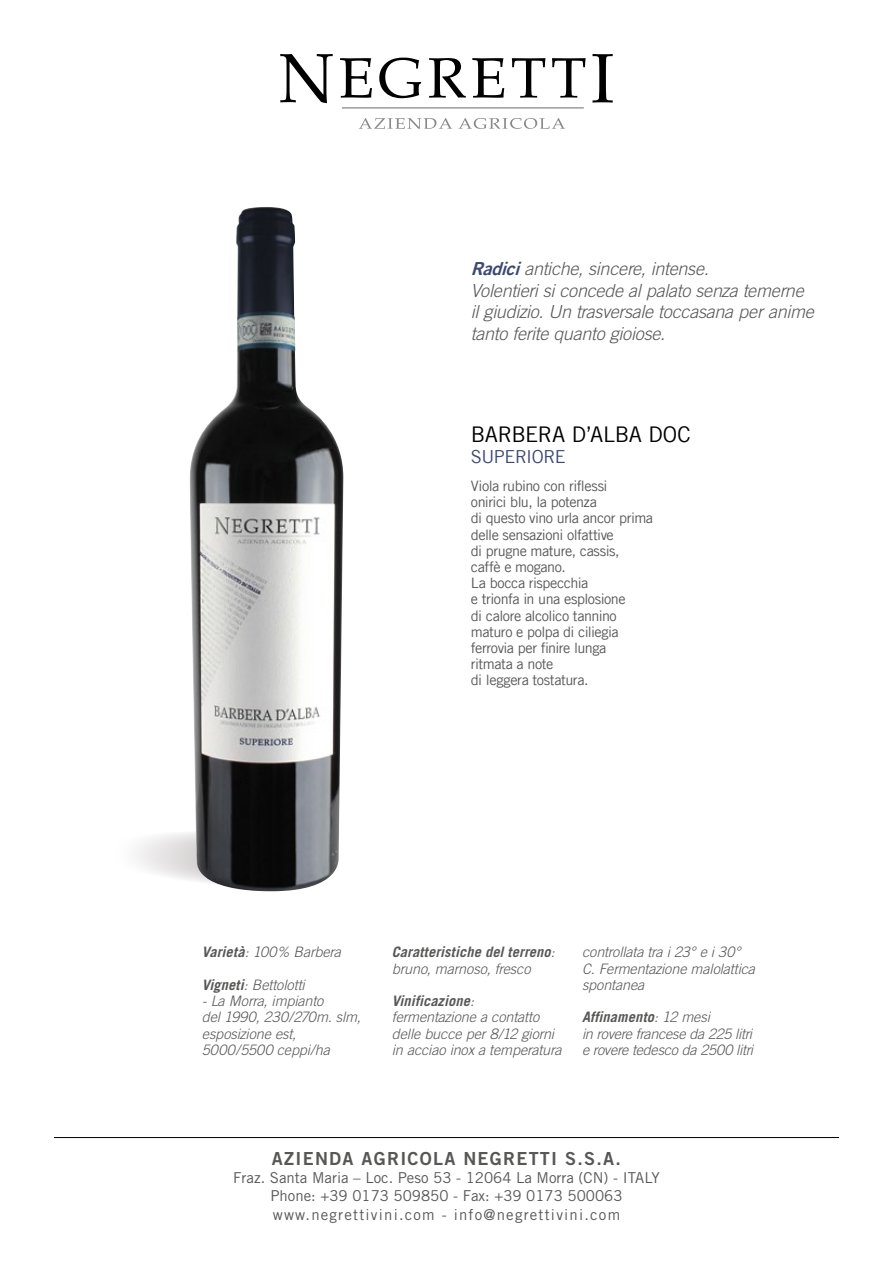
<style>
.page{position:relative;width:893px;height:1263px;background:#fff}
.page>*{position:absolute;margin:0;border:0;box-sizing:border-box;transform-origin:0 0}
.t1{font:21.6px "Trade Gothic LT Com";letter-spacing:-.015em;color:#000}
.t2{font:italic 300 18px/21.6px "Trade Gothic";letter-spacing:-.015em;color:#575756}
.t3{font:18px "Trade Gothic Bold Two";letter-spacing:.07em;color:#575756}
.t4{font:18px "Trade Gothic LT Com";letter-spacing:-.025em;color:#3d4975}
.t5{font:15px/18px "Trade Gothic";color:#575756;text-align:center}
.t6{font:15px "Trade Gothic";letter-spacing:.08em;color:#575756}
.t7{font:italic 300 14.4px/16.2px "Trade Gothic";letter-spacing:-.01em;color:#575756}
.t8{font:14.4px/16.2px "Trade Gothic LT Com";letter-spacing:-.035em;color:#575756}
.t9{font:italic 700 14.4px/16.2px "Trade Gothic";letter-spacing:.01em;color:#575756}
.s1{font-family:"Trade Gothic LT Com Bd 2";font-weight:400;color:#3d4975}
.s2{font-weight:700}
.s3{font-weight:300}
</style>
<div class="page">
<hr style="left:342px;top:107px;width:242px;height:2px;background:#878787">
<svg style="left:280px;top:54px;width:53px;height:49px"></svg>
<svg style="left:340px;top:58px;width:32px;height:40px"></svg>
<svg style="left:379px;top:58px;width:42px;height:40px"></svg>
<svg style="left:429px;top:58px;width:37px;height:40px"></svg>
<svg style="left:472px;top:58px;width:32px;height:40px"></svg>
<svg style="left:512px;top:58px;width:33px;height:40px"></svg>
<svg style="left:552px;top:58px;width:34px;height:40px"></svg>
<svg style="left:593px;top:54px;width:20px;height:49px"></svg>
<svg style="left:359px;top:118px;width:93px;height:11px"></svg>
<svg style="left:458px;top:118px;width:107px;height:11px"></svg>
<hr style="left:54px;top:1137px;width:785px;height:1px;background:#000">
<svg style="left:137px;top:833px;width:53px;height:47px"></svg>
<img style="left:190px;top:207px;width:153px;height:684px">
<p class="t2" style="left:471px;top:258px;width:344px"><span class="s1">Radici</span>antiche, sincere, intense.<br>Volentieri si concede al palato senza temerne il giudizio. Un trasversale toccasana per anime tanto ferite quanto gioiose.</p>
<h1 class="t1" style="left:471px;top:421px;width:221px">BARBERA D’ALBA DOC</h1>
<p class="t4" style="left:471px;top:446px;width:96px">SUPERIORE</p>
<p class="t8" style="left:471px;top:477px;width:184px">Viola rubino con riflessi<br>onirici blu, la potenza<br>di questo vino urla ancor prima delle sensazioni olfattive<br>di prugne mature, cassis,<br>caffè e mogano.<br>La bocca rispecchia<br>e trionfa in una esplosione<br>di calore alcolico tannino maturo e polpa di ciliegia ferrovia per finire lunga<br>ritmata a note<br>di leggera tostatura.</p>
<p class="t7" style="left:202px;top:944px;width:141px"><span class="s2">Varietà</span>: 100% Barbera</p>
<p class="t7" style="left:202px;top:976px;width:104px"><span class="s2">Vigneti</span>: Bettolotti</p>
<p class="t7" style="left:202px;top:993px;width:160px">- La Morra, impianto<br>del 1990, 230/270m. slm, esposizione est,<br>5000/5500 ceppi/ha</p>
<p class="t9" style="left:392px;top:944px;width:164px">Caratteristiche del terreno<span class="s3">: bruno, marnoso, fresco</span></p>
<p class="t7" style="left:392px;top:993px;width:171px"><span class="s2">Vinificazione</span>: fermentazione a contatto delle bucce per 8/12 giorni in acciao inox a temperatura</p>
<p class="t7" style="left:582px;top:944px;width:175px">controllata tra i 23° e i 30°<br>C. Fermentazione malolattica spontanea</p>
<p class="t7" style="left:582px;top:1009px;width:172px"><span class="s2">Affinamento</span>: 12 mesi<br>in rovere francese da 225 litri e rovere tedesco da 2500 litri</p>
<p class="t3" style="left:272px;top:1147px;width:351px">AZIENDA AGRICOLA NEGRETTI S.S.A.</p>
<p class="t5" style="left:233px;top:1168px;width:428px">Fraz. Santa Maria – Loc. Peso 53 - 12064 La Morra (CN) - ITALY<br>Phone: +39 0173 509850 - Fax: +39 0173 500063</p>
<p class="t6" style="left:273px;top:1206px;width:349px">www.negrettivini.com - info@negrettivini.com</p>
</div>
